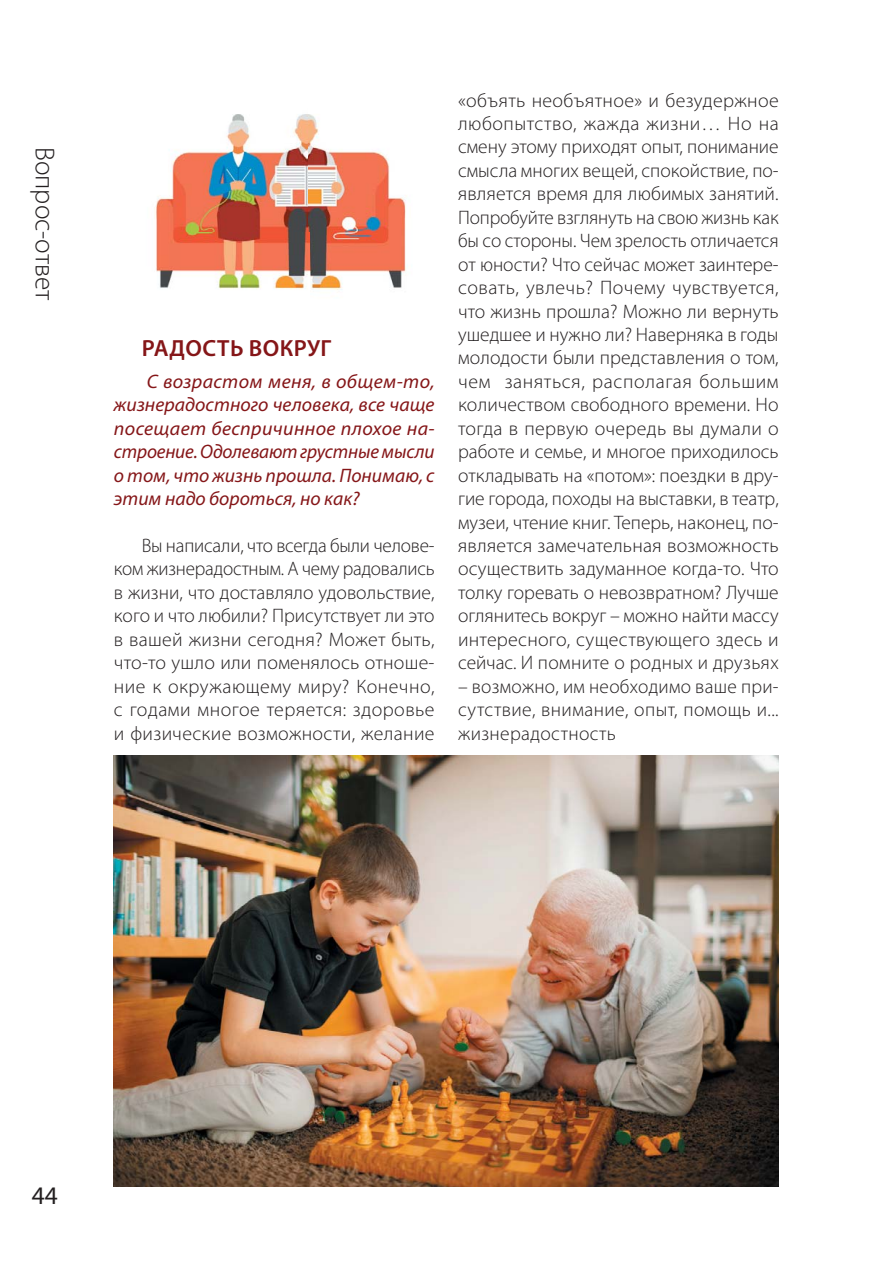
<style>
.page{position:relative;width:893px;height:1263px;background:#fff}
.page>*{position:absolute;margin:0;border:0;box-sizing:border-box;transform-origin:0 0}
.t1{font:300 27.3px "Myriad Pro";color:#231f20}
.t2{font:25.35px "Myriad Pro";color:#231f20}
.t3{font:600 23.4px "Myriad Pro";letter-spacing:.02em;color:#851618}
.t4{font:300 19.5px/23.4px "Myriad Pro";letter-spacing:.02em;color:#231f20;text-align:justify}
.t5{font:italic 19.5px/23.4px "Myriad Pro";color:#851618;text-align:justify}
</style>
<div class="page">
<img style="left:154px;top:114px;width:252px;height:176px">
<img style="left:114px;top:756px;width:665px;height:430px">
<h1 class="t1" style="left:55px;top:147px;width:155px;rotate:90deg">Вопрос-ответ</h1>
<p class="t3" style="left:142px;top:334px;width:191px">РАДОСТЬ ВОКРУГ</p>
<p class="t5" style="left:114px;top:369px;width:322px;text-indent:33px">С возрастом меня, в общем-то, жизнерадостного человека, все чаще посещает беспричинное плохое на&shy;строение. Одолевают грустные мысли о том, что жизнь прошла. Понимаю, с этим надо бороться, но как?</p>
<p class="t4" style="left:114px;top:535px;width:322px;text-indent:28px">Вы написали, что всегда были челове&shy;ком жизнерадостным. А чему радовались в жизни, что доставляло удовольствие, кого и что любили? Присутствует ли это в вашей жизни сегодня? Может быть, что-то ушло или поменялось отноше&shy;ние к окружающему миру? Конечно, с годами многое теряется: здоровье и физические возможности, желание</p>
<p class="t4" style="left:458px;top:90px;width:322px">«объять необъятное» и безудержное любопытство, жажда жизни… Но на смену этому приходят опыт, понимание смысла многих вещей, спокойствие, по&shy;является время для любимых занятий.<br>Попробуйте взглянуть на свою жизнь как бы со стороны. Чем зрелость отличается от юности? Что сейчас может заинтере&shy;совать, увлечь? Почему чувствуется, что жизнь прошла? Можно ли вернуть ушедшее и нужно ли? Наверняка в годы молодости были представления о том, чем заняться, располагая большим количеством свободного времени. Но тогда в первую очередь вы думали о работе и семье, и многое приходилось откладывать на «потом»: поездки в дру&shy;гие города, походы на выставки, в театр, музеи, чтение книг. Теперь, наконец, по&shy;является замечательная возможность осуществить задуманное когда-то. Что толку горевать о невозвратном? Лучше оглянитесь вокруг – можно найти массу интересного, существующего здесь и сейчас. И помните о родных и друзьях</p>
<p class="t4" style="left:458px;top:676px;width:322px">– возможно, им необходимо ваше при&shy;сутствие, внимание, опыт, помощь и... жизнерадостность</p>
<p class="t2" style="left:32px;top:1181px;width:28px">44</p>
</div>
